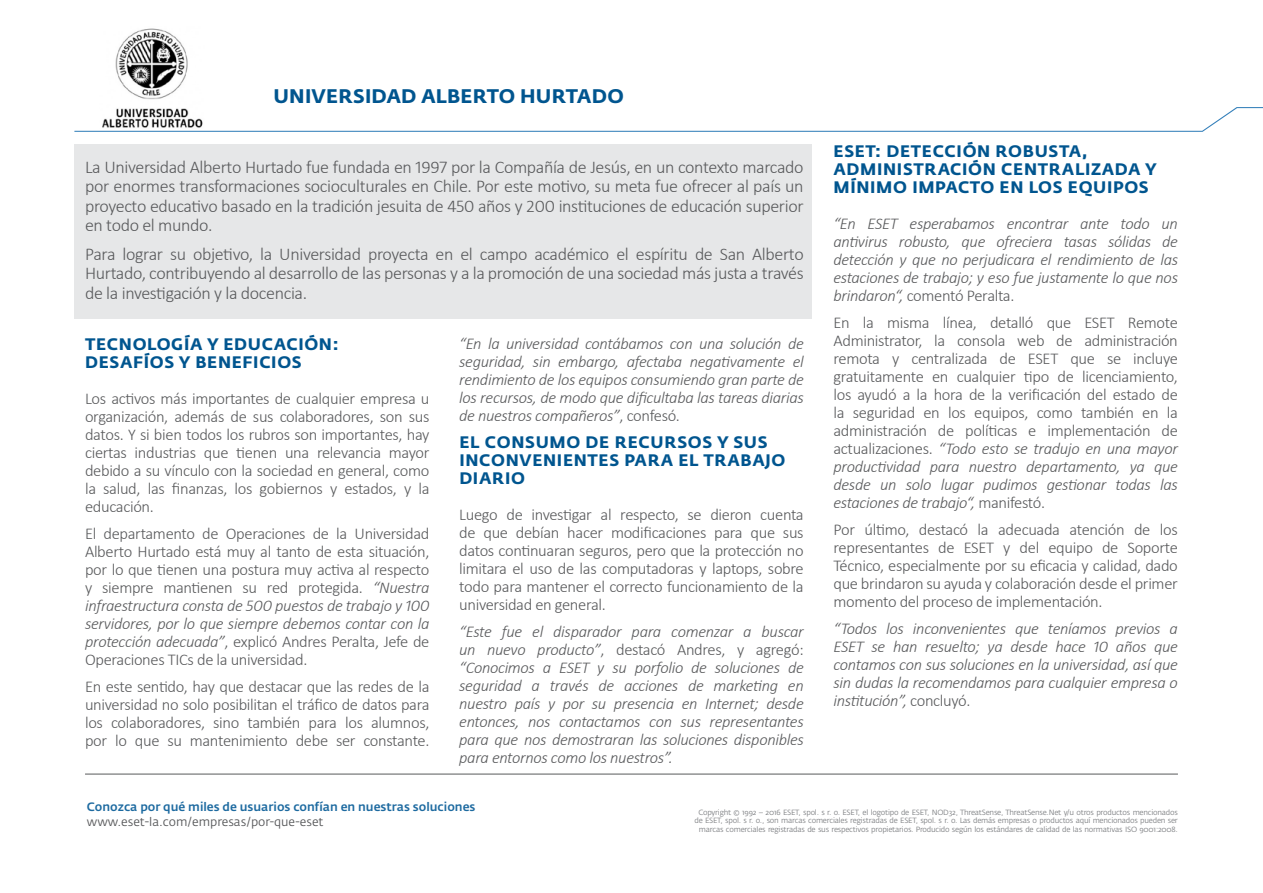
<style>
.page{position:relative;width:1263px;height:893px;background:#fff}
.page>*{position:absolute;margin:0;border:0;box-sizing:border-box;transform-origin:0 0}
.t1{font:700 19.5px "Fedra Sans Alt Pro";color:#00558f}
.t2{font:300 18px/19.5px "Calibri";letter-spacing:-.02em;color:#58595b;text-align:justify}
.t3{font:300 16.5px/18px "Calibri";letter-spacing:-.02em;color:#58595b;text-align:justify}
.t4{font:italic 300 16.5px/18px "Calibri";letter-spacing:-.02em;color:#58595b;text-align:justify}
.t5{font:700 16.5px/18px "Fedra Sans Alt Pro";letter-spacing:.04em;color:#00558f}
.t6{font:500 12px "Fedra Sans Alt Pro";color:#1d6aa0}
.t7{font:12px "Fedra Sans Alt Pro";color:#58595b}
.t8{font:7.5px/8.2px "Fedra Sans Alt Pro";letter-spacing:-.03em;color:#808285}
.s1{font-style:italic}
.s2{font-style:normal}
</style>
<div class="page">
<div style="left:74px;top:144px;width:738px;height:175px;background:#e6e7e8"></div>
<hr style="left:85px;top:774px;width:1093px;height:1px;background:#58595b">
<svg style="left:74px;top:107px;width:1189px;height:25px"></svg>
<img style="left:100px;top:28px;width:104px;height:101px">
<p class="t1" style="left:273px;top:84px;width:14px">UNIVERSIDAD</p>
<p class="t1" style="left:421px;top:84px;width:15px">ALBERTO</p>
<p class="t1" style="left:520px;top:84px;width:16px">HURTADO</p>
<p class="t2" style="left:85px;top:157px;width:720px">La Universidad Alberto Hurtado fue fundada en 1997 por la Compañía de Jesús, en un contexto marcado por enormes transformaciones socioculturales en Chile. Por este motivo, su meta fue ofrecer al país un proyecto educativo basado en la tradición jesuita de 450 años y 200 instituciones de educación superior en todo el mundo.</p>
<p class="t2" style="left:85px;top:244px;width:720px">Para lograr su objetivo, la Universidad proyecta en el campo académico el espíritu de San Alberto Hurtado, contribuyendo al desarrollo de las personas y a la promoción de una sociedad más justa a través de la investigación y la docencia.</p>
<p class="t5" style="left:85px;top:335px;width:255px">TECNOLOGÍA Y EDUCACIÓN:<br>DESAFÍOS Y BENEFICIOS</p>
<p class="t3" style="left:85px;top:389px;width:346px">Los activos más importantes de cualquier empresa u organización, además de sus colaboradores, son sus datos. Y si bien todos los rubros son importantes, hay ciertas industrias que tienen una relevancia mayor debido a su vínculo con la sociedad en general, como la salud, las finanzas, los gobiernos y estados, y la educación.</p>
<p class="t3" style="left:85px;top:524px;width:346px">El departamento de Operaciones de la Universidad Alberto Hurtado está muy al tanto de esta situación, por lo que tienen una postura muy activa al respecto y siempre mantienen su red protegida. <span class="s1">“Nuestra infraestructura consta de 500 puestos de trabajo y 100 servidores, por lo que siempre debemos contar con la protección adecuada”</span>, explicó Andres Peralta, Jefe de Operaciones TICs de la universidad.</p>
<p class="t3" style="left:85px;top:677px;width:346px">En este sentido, hay que destacar que las redes de la universidad no solo posibilitan el tráfico de datos para los colaboradores, sino también para los alumnos, por lo que su mantenimiento debe ser constante.</p>
<p class="t4" style="left:459px;top:335px;width:346px">“En la universidad contábamos con una solución de seguridad, sin embargo, afectaba negativamente el rendimiento de los equipos consumiendo gran parte de los recursos, de modo que dificultaba las tareas diarias de nuestros compañeros”<span class="s2">, confesó.</span></p>
<p class="t5" style="left:459px;top:434px;width:328px">EL CONSUMO DE RECURSOS Y SUS<br>INCONVENIENTES PARA EL TRABAJO<br>DIARIO</p>
<p class="t3" style="left:459px;top:506px;width:346px">Luego de investigar al respecto, se dieron cuenta de que debían hacer modificaciones para que sus datos continuaran seguros, pero que la protección no limitara el uso de las computadoras y laptops, sobre todo para mantener el correcto funcionamiento de la universidad en general.</p>
<p class="t4" style="left:459px;top:623px;width:346px">“Este fue el disparador para comenzar a buscar un nuevo producto”<span class="s2">, destacó Andres, y agregó: </span>“Conocimos a ESET y su porfolio de soluciones de seguridad a través de acciones de marketing en nuestro país y por su presencia en Internet; desde entonces, nos contactamos con sus representantes para que nos demostraran las soluciones disponibles para entornos como los nuestros”.</p>
<p class="t5" style="left:833px;top:142px;width:325px">ESET: DETECCIÓN ROBUSTA,<br>ADMINISTRACIÓN CENTRALIZADA Y<br>MÍNIMO IMPACTO EN LOS EQUIPOS</p>
<p class="t4" style="left:833px;top:214px;width:346px">“En ESET esperabamos encontrar ante todo un antivirus robusto, que ofreciera tasas sólidas de detección y que no perjudicara el rendimiento de las estaciones de trabajo; y eso fue justamente lo que nos brindaron“, <span class="s2">comentó Peralta.</span></p>
<p class="t3" style="left:833px;top:313px;width:346px">En la misma línea, detalló que ESET Remote Administrator, la consola web de administración remota y centralizada de ESET que se incluye gratuitamente en cualquier tipo de licenciamiento, los ayudó a la hora de la verificación del estado de la seguridad en los equipos, como también en la administración de políticas e implementación de actualizaciones. <span class="s1">“Todo esto se tradujo en una mayor productividad para nuestro departamento, ya que desde un solo lugar pudimos gestionar todas las estaciones de trabajo“,</span> manifestó.</p>
<p class="t3" style="left:833px;top:520px;width:346px">Por último, destacó la adecuada atención de los representantes de ESET y del equipo de Soporte Técnico, especialmente por su eficacia y calidad, dado que brindaron su ayuda y colaboración desde el primer momento del proceso de implementación.</p>
<p class="t4" style="left:833px;top:619px;width:346px">“Todos los inconvenientes que teníamos previos a ESET se han resuelto; ya desde hace 10 años que contamos con sus soluciones en la universidad, así que sin dudas la recomendamos para cualquier empresa o institución”, <span class="s2">concluyó.</span></p>
<p class="t6" style="left:87px;top:799px;width:390px">Conozca por qué miles de usuarios confían en nuestras soluciones</p>
<p class="t7" style="left:87px;top:814px;width:238px">www.eset-la.com/empresas/por-que-eset</p>
<p class="t8" style="left:698px;top:808px;width:90px">Copyright © 1992 – 2016 ESET</p>
<p class="t8" style="left:798px;top:808px;width:49px">, spol. s r. o. ESET</p>
<p class="t8" style="left:858px;top:808px;width:59px">, el logotipo de ESET</p>
<p class="t8" style="left:927px;top:808px;width:252px">, NOD32, ThreatSense, ThreatSense.Net y/u otros productos mencionados</p>
<p class="t8" style="left:694px;top:816px;width:16px">de ESET</p>
<p class="t8" style="left:721px;top:816px;width:185px">, spol. s r. o., son marcas comerciales registradas de ESET</p>
<p class="t8" style="left:699px;top:816px;width:480px;text-indent:217px">, spol. s r. o. Las demás empresas o productos aquí mencionados pueden ser marcas comerciales registradas de sus respectivos propietarios. Producido según los estándares de calidad de las normativas ISO</p>
<p class="t8" style="left:1139px;top:825px;width:40px">9001:2008.</p>
</div>
